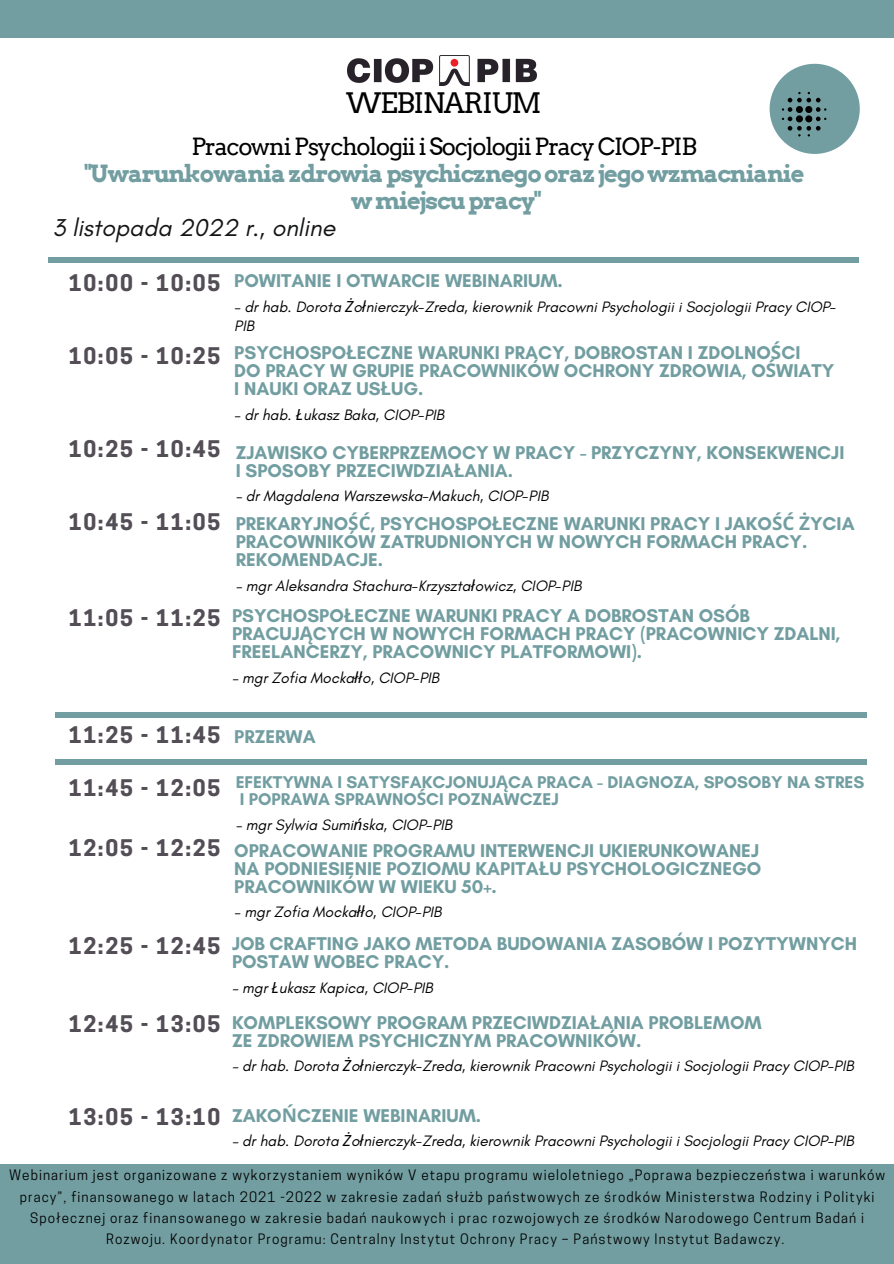
<style>
.page{position:relative;width:894px;height:1264px;background:#fff}
.page>*{position:absolute;margin:0;border:0;box-sizing:border-box;transform-origin:0 0}
.t1{font:28.2px "Arvo";letter-spacing:-.05em;color:#000}
.t2{font:italic 24.9px "Glacial Indifference";color:#141515}
.t3{font:700 23.7px/27px "Arvo";letter-spacing:-.05em;color:#729ea1;text-align:center}
.t4{font:23.7px "Arvo";letter-spacing:-.05em;color:#000}
.t5{font:700 21.45px "Cooper Hewitt";letter-spacing:.08em;color:#534d56}
.t6{font:700 18.9px/18px "Glacial Indifference";color:#729ea1}
.t7{font:700 17.4px/17px "Glacial Indifference";color:#729ea1}
.t8{font:italic 15.3px/19.2px "Glacial Indifference";color:#000}
.t9{font:13.5px/21.5px "Cooper Hewitt";letter-spacing:.08em;color:#000;text-align:center}
.s1{font-family:"Noto Sans"}
.s2{font-family:"Cooper Hewitt";font-size:21.45px;color:#534d56}
.s3{font-family:"Glacial Indifference";font-size:18.9px;color:#729ea1}
</style>
<div class="page">
<div style="left:48px;top:257px;width:810px;height:6px;background:#729ea1"></div>
<div style="left:769px;top:64px;width:90px;height:90px;background:#729ea1;border-radius:50%"></div>
<svg style="left:781px;top:92px;width:45px;height:44px"></svg>
<div style="left:56px;top:712px;width:810px;height:6px;background:#729ea1"></div>
<div style="left:0;top:1164px;width:893px;height:99px;background:#729ea1"></div>
<div style="left:0;top:0;width:893px;height:38px;background:#729ea1"></div>
<img style="left:347px;top:55px;width:189px;height:31px">
<div style="left:56px;top:758px;width:810px;height:6px;background:#729ea1"></div>
<h1 class="t1" style="left:346px;top:86px;width:197px">WEBINARIUM</h1>
<p class="t4" style="left:191px;top:132px;width:507px">Pracowni Psychologii i Socjologii Pracy CIOP-PIB</p>
<p class="t3" style="left:84px;top:160px;width:721px">"Uwarunkowaniazdrowiapsychicznegoorazjegowzmacnianie wmiejscupracy"</p>
<h2 class="t2" style="left:52px;top:212px;width:284px">3 listopada 2022 r., online</h2>
<p class="t6" style="left:234px;top:271px;width:330px">POWITANIE I OTWARCIE WEBINARIUM.</p>
<p class="t8" style="left:234px;top:297px;width:603px">– dr hab. Dorota <span class="s1">Ż</span>o<span class="s1">ł</span>nierczyk-Zreda, kierownik Pracowni Psychologii i Socjologii Pracy CIOP-<br>PIB</p>
<p class="t5" style="left:69px;top:275px;width:153px">10:00 - 10:05</p>
<p class="t5" style="left:69px;top:348px;width:153px">10:05 - 10:25</p>
<p class="t5" style="left:69px;top:440px;width:153px">10:25 - 10:45</p>
<p class="t5" style="left:69px;top:514px;width:153px">10:45 - 11:05</p>
<p class="t6" style="left:234px;top:343px;width:601px">PSYCHOSPO<span class="s1">Ł</span>ECZNE WARUNKI PRACY, DOBROSTAN I ZDOLNO<span class="s1">Ś</span>CI<br>DO PRACY W GRUPIE PRACOWNIKÓW OCHRONY ZDROWIA, O<span class="s1">Ś</span>WIATY<br>I NAUKI ORAZ US<span class="s1">Ł</span>UG.</p>
<p class="t8" style="left:234px;top:404px;width:211px">– dr hab. <span class="s1">Ł</span>ukasz Baka, CIOP-PIB</p>
<p class="t6" style="left:235px;top:443px;width:610px">ZJAWISKO CYBERPRZEMOCY W PRACY - PRZYCZYNY, KONSEKWENCJI<br>I SPOSOBY PRZECIWDZIA<span class="s1">Ł</span>ANIA.</p>
<p class="t8" style="left:235px;top:486px;width:314px">– dr Magdalena Warszewska-Makuch, CIOP-PIB</p>
<p class="t6" style="left:235px;top:514px;width:620px">PREKARYJNO<span class="s1">ŚĆ</span>, PSYCHOSPO<span class="s1">Ł</span>ECZNE WARUNKI PRACY I JAKO<span class="s1">ŚĆ Ż</span>YCIA<br>PRACOWNIKÓW ZATRUDNIONYCH W NOWYCH FORMACH PRACY.<br>REKOMENDACJE.</p>
<p class="t8" style="left:235px;top:575px;width:347px">– mgr Aleksandra Stachura-Krzyszta<span class="s1">ł</span>owicz, CIOP-PIB</p>
<p class="t6" style="left:232px;top:606px;width:610px;text-indent:-163px"><span class="s2">11:05 - 11:25</span> PSYCHOSPO<span class="s1">Ł</span>ECZNE WARUNKI PRACY A DOBROSTAN OSÓB<br>PRACUJ<span class="s1">Ą</span>CYCH W NOWYCH FORMACH PRACY (PRACOWNICY ZDALNI,<br>FREELANCERZY, PRACOWNICY PLATFORMOWI).</p>
<p class="t8" style="left:232px;top:668px;width:209px">– mgr Zofia Mocka<span class="s1">łł</span>o, CIOP-PIB</p>
<p class="t5" style="left:69px;top:726px;width:248px">11:25 - 11:45 <span class="s3">PRZERWA</span></p>
<p class="t5" style="left:69px;top:779px;width:153px">11:45 - 12:05</p>
<p class="t7" style="left:235px;top:773px;width:630px">EFEKTYWNA I SATYSFAKCJONUJ<span class="s1">Ą</span>CA PRACA - DIAGNOZA, SPOSOBY NA STRES<br>I POPRAWA SPRAWNO<span class="s1">Ś</span>CI POZNAWCZEJ</p>
<p class="t8" style="left:235px;top:814px;width:218px">– mgr Sylwia Sumi<span class="s1">ń</span>ska, CIOP-PIB</p>
<p class="t5" style="left:69px;top:840px;width:153px">12:05 - 12:25</p>
<p class="t6" style="left:234px;top:841px;width:528px">OPRACOWANIE PROGRAMU INTERWENCJI UKIERUNKOWANEJ<br>NA PODNIESIENIE POZIOMU KAPITA<span class="s1">Ł</span>U PSYCHOLOGICZNEGO<br>PRACOWNIKÓW W WIEKU 50+.</p>
<p class="t8" style="left:234px;top:902px;width:209px">– mgr Zofia Mocka<span class="s1">łł</span>o, CIOP-PIB</p>
<p class="t5" style="left:69px;top:938px;width:153px">12:25 - 12:45</p>
<p class="t6" style="left:232px;top:934px;width:626px">JOB CRAFTING JAKO METODA BUDOWANIA ZASOBÓW I POZYTYWNYCH<br>POSTAW WOBEC PRACY.</p>
<p class="t8" style="left:232px;top:977px;width:202px">– mgr <span class="s1">Ł</span>ukasz Kapica, CIOP-PIB</p>
<p class="t5" style="left:69px;top:1016px;width:153px">12:45 - 13:05</p>
<p class="t6" style="left:232px;top:1012px;width:531px">KOMPLEKSOWY PROGRAM PRZECIWDZIA<span class="s1">Ł</span>ANIA PROBLEMOM<br>ZE ZDROWIEM PSYCHICZNYM PRACOWNIKÓW.</p>
<p class="t8" style="left:232px;top:1056px;width:623px">– dr hab. Dorota <span class="s1">Ż</span>o<span class="s1">ł</span>nierczyk-Zreda, kierownik Pracowni Psychologii i Socjologii Pracy CIOP-PIB</p>
<p class="t5" style="left:69px;top:1108px;width:153px">13:05 - 13:10</p>
<p class="t6" style="left:232px;top:1106px;width:250px">ZAKO<span class="s1">Ń</span>CZENIE WEBINARIUM.</p>
<p class="t8" style="left:232px;top:1131px;width:623px">– dr hab. Dorota <span class="s1">Ż</span>o<span class="s1">ł</span>nierczyk-Zreda, kierownik Pracowni Psychologii i Socjologii Pracy CIOP-PIB</p>
<p class="t9" style="left:9px;top:1165px;width:877px">Webinarium jest organizowane z wykorzystaniem wyników V etapu programu wieloletniego „Poprawa bezpieczeństwa i warunków pracy”, finansowanego w latach 2021 -2022 w zakresie zadań służb państwowych ze środków Ministerstwa Rodziny i Polityki Społecznej oraz finansowanego w zakresie badań naukowych i prac rozwojowych ze środków Narodowego Centrum Badań i Rozwoju. Koordynator Programu: Centralny Instytut Ochrony Pracy – Państwowy Instytut Badawczy.</p>
</div>
